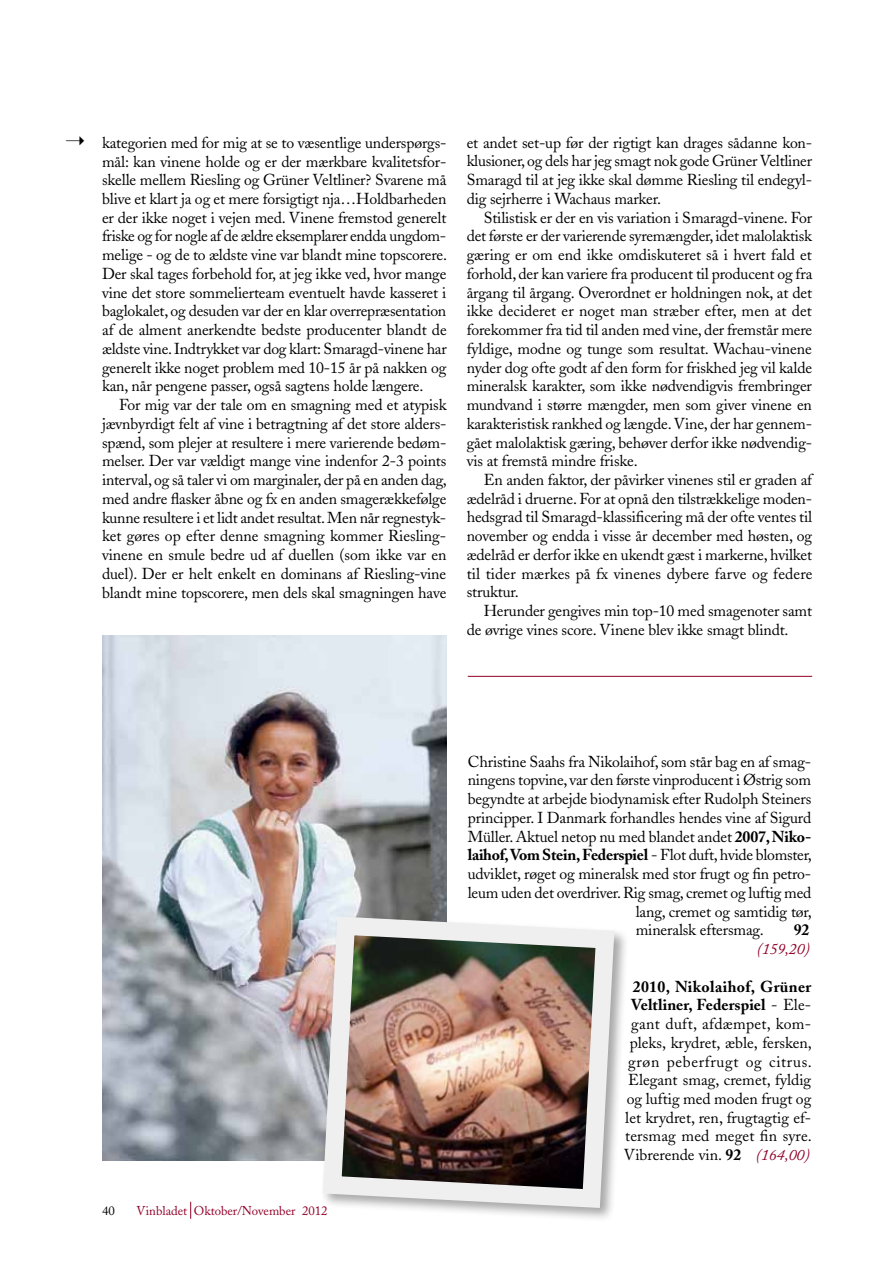
<style>
.page{position:relative;width:893px;height:1263px;background:#fff}
.page>*{position:absolute;margin:0;border:0;box-sizing:border-box;transform-origin:0 0}
.t1{font:15.75px/18.8px "Adobe Caslon";letter-spacing:-.01em;color:#000;text-align:justify}
.t2{font:700 15.75px "Adobe Caslon";letter-spacing:-.015em;color:#000}
.t3{font:italic 15.75px "Adobe Caslon";color:#910028}
.t4{font:12.75px "Adobe Caslon";color:#910028}
.t5{font:12.75px "Adobe Caslon";color:#000}
.s1{font-weight:700}
.s2{font-weight:400}
.s3{font-style:italic;color:#910028}
</style>
<div class="page">
<svg style="left:190px;top:1202px;width:1px;height:17px"></svg>
<img style="left:102px;top:635px;width:344px;height:526px">
<img style="left:313px;top:907px;width:311px;height:310px">
<hr style="left:468px;top:676px;width:344px;height:1px;background:#910028">
<p class="t1" style="left:102px;top:133px;width:346px">kategorien med for mig at se to væsentlige underspørgs&shy;mål: kan vinene holde og er der mærkbare kvalitetsfor&shy;skelle mellem Riesling og Grüner Veltliner? Svarene må blive et klart ja og et mere forsigtigt nja…Holdbarheden er der ikke noget i vejen med. Vinene fremstod generelt friske og for nogle af de ældre eksemplarer endda ungdom&shy;melige - og de to ældste vine var blandt mine topscorere.<br>Der skal tages forbehold for, at jeg ikke ved, hvor mange vine det store sommelierteam eventuelt havde kasseret i baglokalet, og desuden var der en klar overrepræsentation af de alment anerkendte bedste producenter blandt de ældste vine. Indtrykket var dog klart: Smaragd-vinene har generelt ikke noget problem med 10-15 år på nakken og kan, når pengene passer, også sagtens holde længere.</p>
<p class="t1" style="left:102px;top:396px;width:346px;text-indent:17px">For mig var der tale om en smagning med et atypisk jævnbyrdigt felt af vine i betragtning af det store alders&shy;spænd, som plejer at resultere i mere varierende bedøm&shy;melser. Der var vældigt mange vine indenfor 2-3 points interval, og så taler vi om marginaler, der på en anden dag, med andre flasker åbne og fx en anden smagerækkefølge kunne resultere i et lidt andet resultat. Men når regnestyk&shy;ket gøres op efter denne smagning kommer Riesling&shy;vinene en smule bedre ud af duellen (som ikke var en duel). Der er helt enkelt en dominans af Riesling-vine blandt mine topscorere, men dels skal smagningen have</p>
<p class="t1" style="left:467px;top:133px;width:347px">et andet set-up før der rigtigt kan drages sådanne kon&shy;klusioner, og dels har jeg smagt nok gode Grüner Veltliner Smaragd til at jeg ikke skal dømme Riesling til endegyl&shy;dig sejrherre i Wachaus marker.</p>
<p class="t1" style="left:467px;top:208px;width:347px;text-indent:17px">Stilistisk er der en vis variation i Smaragd-vinene. For det første er der varierende syremængder, idet malolaktisk gæring er om end ikke omdiskuteret så i hvert fald et forhold, der kan variere fra producent til producent og fra årgang til årgang. Overordnet er holdningen nok, at det ikke decideret er noget man stræber efter, men at det forekommer fra tid til anden med vine, der fremstår mere fyldige, modne og tunge som resultat. Wachau-vinene nyder dog ofte godt af den form for friskhed jeg vil kalde mineralsk karakter, som ikke nødvendigvis frembringer mundvand i større mængder, men som giver vinene en karakteristisk rankhed og længde. Vine, der har gennem&shy;gået malolaktisk gæring, behøver derfor ikke nødvendig&shy;vis at fremstå mindre friske.</p>
<p class="t1" style="left:467px;top:470px;width:347px;text-indent:17px">En anden faktor, der påvirker vinenes stil er graden af ædelråd i druerne. For at opnå den tilstrækkelige moden&shy;hedsgrad til Smaragd-klassificering må der ofte ventes til november og endda i visse år december med høsten, og ædelråd er derfor ikke en ukendt gæst i markerne, hvilket til tider mærkes på fx vinenes dybere farve og federe struktur.</p>
<p class="t1" style="left:467px;top:602px;width:347px;text-indent:17px">Herunder gengives min top-10 med smagenoter samt de øvrige vines score. Vinene blev ikke smagt blindt.</p>
<p class="t5" style="left:102px;top:1203px;width:14px">40</p>
<p class="t4" style="left:136px;top:1203px;width:193px">Vinbladet Oktober/November 2012</p>
<p class="t1" style="left:468px;top:752px;width:345px">Christine Saahs fra Nikolaihof, som står bag en af smag-</p>
<p class="t1" style="left:468px;top:771px;width:345px">ningens topvine, var den første vinproducent i Østrig som</p>
<p class="t1" style="left:468px;top:789px;width:345px">begyndte at arbejde biodynamisk efter Rudolph Steiners</p>
<p class="t1" style="left:468px;top:808px;width:345px">principper. I Danmark forhandles hendes vine af Sigurd</p>
<p class="t1" style="left:468px;top:827px;width:345px">Müller. Aktuel netop nu med blandet andet <span class="s1">2007, Niko-</span></p>
<p class="t2" style="left:468px;top:845px;width:346px">laihof, Vom Stein, Federspiel <span class="s2">- Flot duft, hvide blomster,</span></p>
<p class="t1" style="left:468px;top:864px;width:345px">udviklet, røget og mineralsk med stor frugt og fin petro-</p>
<p class="t1" style="left:468px;top:883px;width:345px">leum uden det overdriver. Rig smag, cremet og luftig med</p>
<p class="t1" style="left:636px;top:902px;width:178px">lang, cremet og samtidig tør,</p>
<p class="t1" style="left:636px;top:921px;width:130px">mineralsk eftersmag.</p>
<p class="t2" style="left:794px;top:920px;width:17px">92</p>
<p class="t3" style="left:757px;top:940px;width:55px">(159,20)</p>
<p class="t1" style="left:624px;top:977px;width:190px;text-align:center"><span class="s1">2010, Nikolaihof, Grüner<br>Veltliner, Federspiel</span> - Ele&shy;gant duft, afdæmpet, kom&shy;pleks, krydret, æble, fersken, grøn peberfrugt og citrus.<br>Elegant smag, cremet, fyldig og luftig med moden frugt og let krydret, ren, frugtagtig ef&shy;tersmag med meget fin syre.<br>Vibrerende vin. <span class="s1">92</span> <span class="s3">(164,00)</span></p>
</div>
